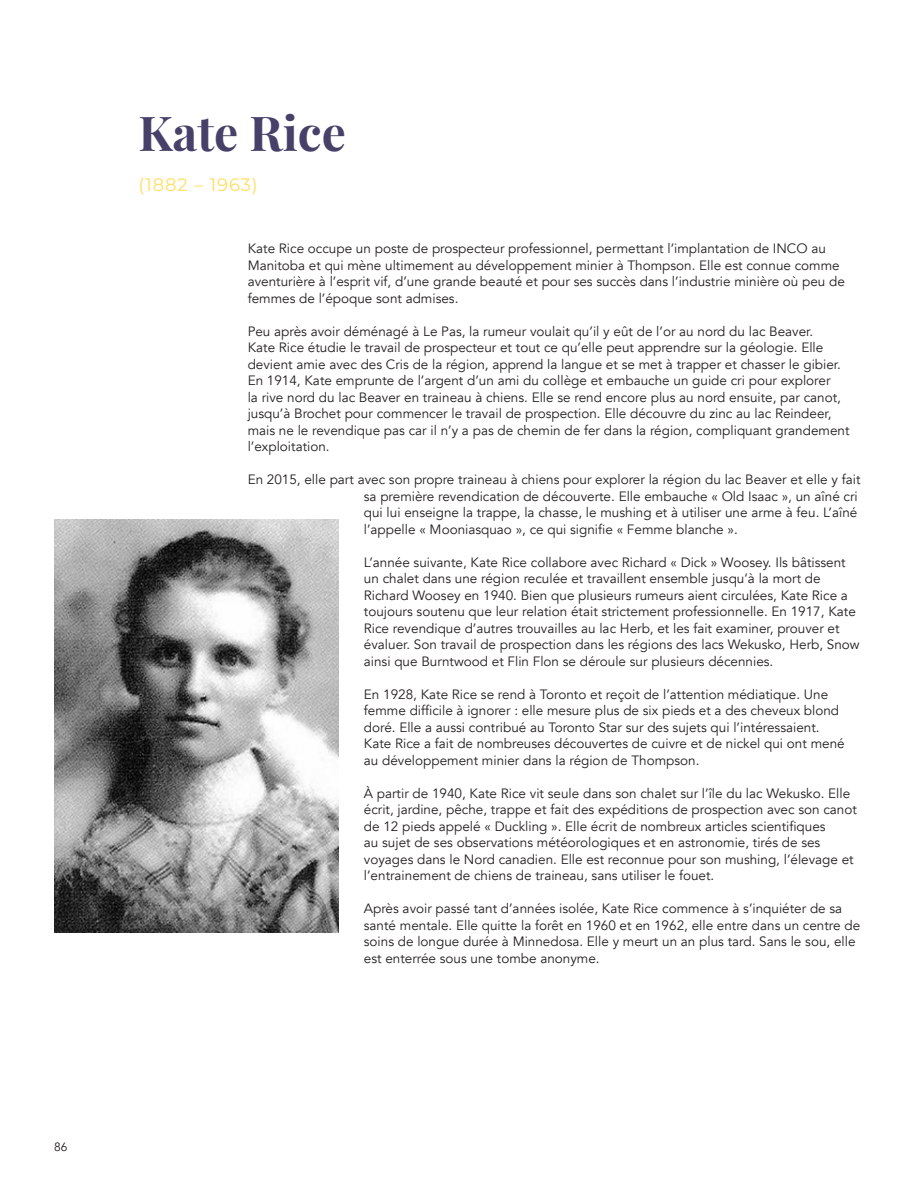
<style>
.page{position:relative;width:918px;height:1188px;background:#fff}
.page>*{position:absolute;margin:0;border:0;box-sizing:border-box;transform-origin:0 0}
.t1{font:700 48px "Playfair Display";color:#47416a}
.t2{font:18px "Montserrat";letter-spacing:.05em;color:#ffde60}
.t3{font:13.5px/16.5px "Avenir";color:#231f20}
.t4{font:12px "Avenir";color:#231f20}
</style>
<div class="page">
<img style="left:54px;top:520px;width:284px;height:412px">
<p class="t4" style="left:54px;top:1139px;width:15px">86</p>
<h1 class="t1" style="left:138px;top:103px;width:209px">Kate Rice</h1>
<h2 class="t2" style="left:138px;top:172px;width:121px">(1882 – 1963)</h2>
<p class="t3" style="left:248px;top:241px;width:599px">Kate Rice occupe un poste de prospecteur professionnel, permettant l’implantation de INCO au Manitoba et qui mène ultimement au développement minier à Thompson. Elle est connue comme aventurière à l’esprit vif, d’une grande beauté et pour ses succès dans l’industrie minière où peu de femmes de l’époque sont admises.</p>
<p class="t3" style="left:248px;top:323px;width:603px">Peu après avoir déménagé à Le Pas, la rumeur voulait qu’il y eût de l’or au nord du lac Beaver.<br>Kate Rice étudie le travail de prospecteur et tout ce qu’elle peut apprendre sur la géologie. Elle devient amie avec des Cris de la région, apprend la langue et se met à trapper et chasser le gibier.<br>En 1914, Kate emprunte de l’argent d’un ami du collège et embauche un guide cri pour explorer<br>la rive nord du lac Beaver en traineau à chiens. Elle se rend encore plus au nord ensuite, par canot, jusqu’à Brochet pour commencer le travail de prospection. Elle découvre du zinc au lac Reindeer, mais ne le revendique pas car il n’y a pas de chemin de fer dans la région, compliquant grandement l’exploitation.</p>
<p class="t3" style="left:364px;top:472px;width:498px;text-indent:-116px">En 2015, elle part avec son propre traineau à chiens pour explorer la région du lac Beaver et elle y fait sa première revendication de découverte. Elle embauche « Old Isaac », un aîné cri qui lui enseigne la trappe, la chasse, le mushing et à utiliser une arme à feu. L’aîné l’appelle « Mooniasquao », ce qui signifie « Femme blanche ».</p>
<p class="t3" style="left:364px;top:554px;width:497px">L’année suivante, Kate Rice collabore avec Richard « Dick » Woosey. Ils bâtissent un chalet dans une région reculée et travaillent ensemble jusqu’à la mort de Richard Woosey en 1940. Bien que plusieurs rumeurs aient circulées, Kate Rice a toujours soutenu que leur relation était strictement professionnelle. En 1917, Kate Rice revendique d’autres trouvailles au lac Herb, et les fait examiner, prouver et évaluer. Son travail de prospection dans les régions des lacs Wekusko, Herb, Snow ainsi que Burntwood et Flin Flon se déroule sur plusieurs décennies.</p>
<p class="t3" style="left:364px;top:686px;width:482px">En 1928, Kate Rice se rend à Toronto et reçoit de l’attention médiatique. Une femme difficile à ignorer : elle mesure plus de six pieds et a des cheveux blond doré. Elle a aussi contribué au Toronto Star sur des sujets qui l’intéressaient.<br>Kate Rice a fait de nombreuses découvertes de cuivre et de nickel qui ont mené au développement minier dans la région de Thompson.</p>
<p class="t3" style="left:364px;top:785px;width:494px">À partir de 1940, Kate Rice vit seule dans son chalet sur l’île du lac Wekusko. Elle écrit, jardine, pêche, trappe et fait des expéditions de prospection avec son canot de 12 pieds appelé « Duckling ». Elle écrit de nombreux articles scientifiques<br>au sujet de ses observations météorologiques et en astronomie, tirés de ses voyages dans le Nord canadien. Elle est reconnue pour son mushing, l’élevage et l’entrainement de chiens de traineau, sans utiliser le fouet.</p>
<p class="t3" style="left:364px;top:901px;width:498px">Après avoir passé tant d’années isolée, Kate Rice commence à s’inquiéter de sa santé mentale. Elle quitte la forêt en 1960 et en 1962, elle entre dans un centre de soins de longue durée à Minnedosa. Elle y meurt un an plus tard. Sans le sou, elle est enterrée sous une tombe anonyme.</p>
</div>
